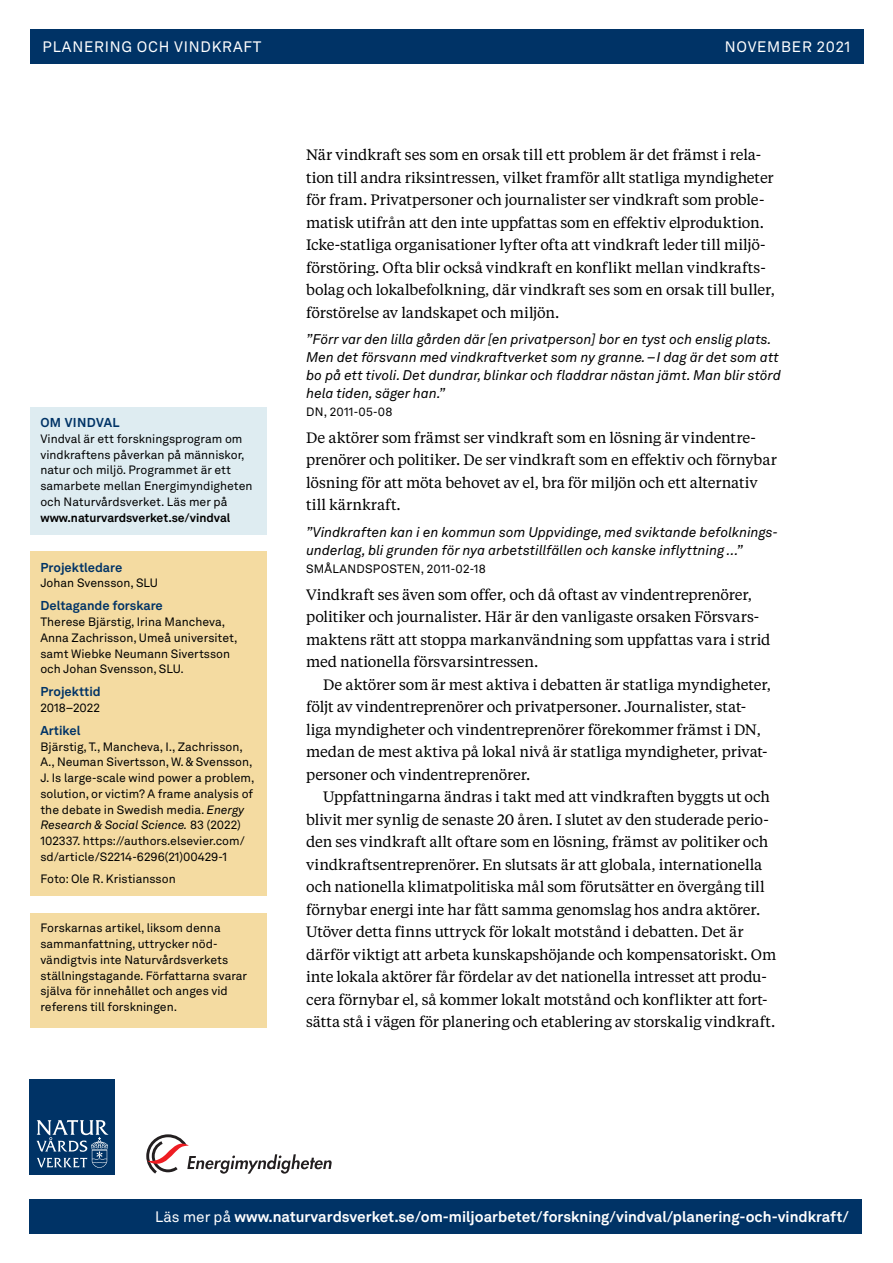
<style>
.page{position:relative;width:893px;height:1263px;background:#fff}
.page>*{position:absolute;margin:0;border:0;box-sizing:border-box;transform-origin:0 0}
.Brödtext_2_-_indrag{font:15px/22.5px "Tiempos Text";letter-spacing:-.005em;color:#000}
.Brödtext_1{font:15px/22.5px "Tiempos Text";letter-spacing:-.005em;color:#000}
.t1{font:700 15px "Akkurat LL";color:#fff}
.Kolumntitel_baksida{font:15px "Akkurat LL";letter-spacing:.05em;color:#fff}
.citat_i_text{font:italic 13.8px/18px "Akkurat LL";color:#000}
.Liten_rubbe_faktarut{font:700 12.75px "Akkurat LL";color:#036}
.Liten_rubbe_faktarut-2{font:700 12.75px "Akkurat LL";letter-spacing:.03em;color:#036}
.Bröd_faktaruta{font:12px/15.8px "Akkurat LL";color:#000}
.citat_upphovsman{font:12px "Akkurat LL";letter-spacing:.02em;color:#000}
.Bröd_faktaruta-2{font:700 12px "Akkurat LL";color:#000}
.s1{font-style:italic}
.s2{font-weight:400}
</style>
<div class="page">
<div style="left:30px;top:30px;width:833px;height:34px;background:#036"></div>
<div style="left:30px;top:912px;width:236px;height:115px;background:#f4dba1"></div>
<div style="left:30px;top:551px;width:236px;height:345px;background:#f4dba1"></div>
<div style="left:30px;top:407px;width:236px;height:127px;background:#deecf1"></div>
<svg style="left:146px;top:1134px;width:186px;height:39px"></svg>
<div style="left:30px;top:1079px;width:85px;height:96px;background:#036"></div>
<svg style="left:36px;top:1120px;width:73px;height:48px"></svg>
<div style="left:30px;top:1199px;width:832px;height:34px;background:#036"></div>
<p class="Kolumntitel_baksida" style="left:43px;top:36px;width:220px">PLANERING OCH VINDKRAFT</p>
<p class="Kolumntitel_baksida" style="left:725px;top:36px;width:127px">NOVEMBER 2021</p>
<p class="Liten_rubbe_faktarut-2" style="left:40px;top:413px;width:81px">OM VINDVAL</p>
<p class="Bröd_faktaruta" style="left:40px;top:430px;width:214px">Vindval är ett forskningsprogram om vindkraftens påverkan på människor, natur och miljö. Programmet är ett samarbete mellan Energimyndigheten och Naturvårdsverket. Läs mer på</p>
<p class="Bröd_faktaruta-2" style="left:40px;top:508px;width:191px">www.naturvardsverket.se/vindval</p>
<p class="Liten_rubbe_faktarut" style="left:40px;top:557px;width:84px">Projektledare</p>
<p class="Bröd_faktaruta" style="left:40px;top:575px;width:119px">Johan Svensson, SLU</p>
<p class="Liten_rubbe_faktarut" style="left:40px;top:596px;width:124px">Deltagande forskare</p>
<p class="Bröd_faktaruta" style="left:40px;top:613px;width:199px">Therese Bjärstig, Irina Mancheva,<br>Anna Zachrisson, Umeå universitet, samt Wiebke Neumann Sivertsson och Johan Svensson, SLU.</p>
<p class="Liten_rubbe_faktarut" style="left:40px;top:682px;width:62px">Projekttid</p>
<p class="Bröd_faktaruta" style="left:40px;top:699px;width:61px">2018–2022</p>
<p class="Liten_rubbe_faktarut" style="left:40px;top:720px;width:42px">Artikel</p>
<p class="Bröd_faktaruta" style="left:40px;top:738px;width:216px">Bjärstig, T., Mancheva, I., Zachrisson, A., Neuman Sivertsson, W. &amp; Svensson, J. Is large-scale wind power a problem, solution, or victim? A frame analysis of the debate in Swedish media. <span class="s1">Energy Research &amp; Social Science.</span> 83 (2022)<br>102337. https://authors.elsevier.com/ sd/article/S2214-6296(21)00429-1</p>
<p class="Bröd_faktaruta" style="left:40px;top:870px;width:137px">Foto: Ole R. Kristiansson</p>
<p class="Bröd_faktaruta" style="left:40px;top:920px;width:208px">Forskarnas artikel, liksom denna sammanfattning, uttrycker nöd&shy;vändigtvis inte Naturvårdsverkets ställningstagande. Författarna svarar själva för innehållet och anges vid referens till forskningen.</p>
<p class="Brödtext_2_-_indrag" style="left:306px;top:143px;width:470px">När vindkraft ses som en orsak till ett problem är det främst i rela&shy;tion till andra riksintressen, vilket framför allt statliga myndigheter för fram. Privatpersoner och journalister ser vindkraft som proble&shy;matisk utifrån att den inte uppfattas som en effektiv elproduktion.<br>Icke-statliga organisationer lyfter ofta att vindkraft leder till miljö&shy;förstöring. Ofta blir också vindkraft en konflikt mellan vindkrafts&shy;bolag och lokalbefolkning, där vindkraft ses som en orsak till buller, förstörelse av landskapet och miljön.</p>
<p class="citat_i_text" style="left:306px;top:330px;width:476px">”Förr var den lilla gården där [en privatperson] bor en tyst och enslig plats.<br>Men det försvann med vindkraftverket som ny granne. –I dag är det som att bo på ett tivoli. Det dundrar, blinkar och fladdrar nästan jämt. Man blir störd hela tiden, säger han.”</p>
<p class="citat_upphovsman" style="left:306px;top:403px;width:88px">DN, 2011-05-08</p>
<p class="Brödtext_1" style="left:306px;top:426px;width:472px">De aktörer som främst ser vindkraft som en lösning är vindentre&shy;prenörer och politiker. De ser vindkraft som en effektiv och förnybar lösning för att möta behovet av el, bra för miljön och ett alternativ till kärnkraft.</p>
<p class="citat_i_text" style="left:306px;top:522px;width:473px">”Vindkraften kan i en kommun som Uppvidinge, med sviktande befolknings&shy;underlag, bli grunden för nya arbetstillfällen och kanske inflyttning ...”</p>
<p class="citat_upphovsman" style="left:306px;top:560px;width:181px">SMÅLANDSPOSTEN, 2011-02-18</p>
<p class="Brödtext_1" style="left:306px;top:582px;width:466px">Vindkraft ses även som offer, och då oftast av vindentreprenörer, politiker och journalister. Här är den vanligaste orsaken Försvars&shy;maktens rätt att stoppa markanvändning som uppfattas vara i strid med nationella försvarsintressen.</p>
<p class="Brödtext_2_-_indrag" style="left:306px;top:672px;width:467px;text-indent:17px">De aktörer som är mest aktiva i debatten är statliga myndigheter, följt av vindentreprenörer och privatpersoner. Journalister, stat&shy;liga myndigheter och vindentreprenörer förekommer främst i DN, medan de mest aktiva på lokal nivå är statliga myndigheter, privat&shy;personer och vindentreprenörer.</p>
<p class="Brödtext_2_-_indrag" style="left:306px;top:785px;width:472px;text-indent:17px">Uppfattningarna ändras i takt med att vindkraften byggts ut och blivit mer synlig de senaste 20 åren. I slutet av den studerade perio&shy;den ses vindkraft allt oftare som en lösning, främst av politiker och vindkraftsentreprenörer. En slutsats är att globala, internationella och nationella klimatpolitiska mål som förutsätter en övergång till förnybar energi inte har fått samma genomslag hos andra aktörer.<br>Utöver detta finns uttryck för lokalt motstånd i -debatten. Det är därför viktigt att arbeta kunskapshöjande och kompensatoriskt. Om inte lokala aktörer får fördelar av det nationella intresset att produ&shy;cera förnybar el, så kommer lokalt motstånd och konflikter att fort&shy;sätta stå i vägen för planering och etablering av storskalig vindkraft.</p>
<p class="t1" style="left:155px;top:1205px;width:695px"><span class="s2">Läs mer på</span> www.naturvardsverket.se/om-miljoarbetet/forskning/vindval/planering-och-vindkraft/</p>
</div>
